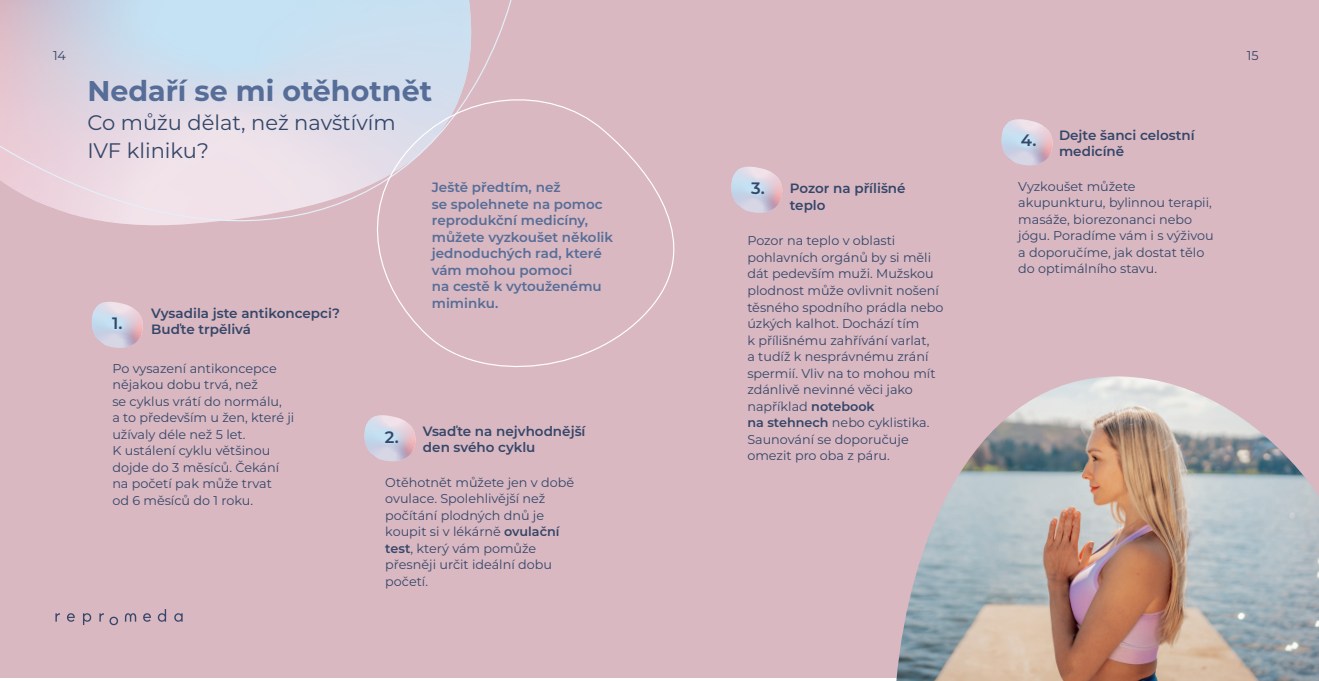
<style>
.page{position:relative;width:1319px;height:681px;background:#fff}
.page>*{position:absolute;margin:0;border:0;box-sizing:border-box;transform-origin:0 0}
.t1{font:700 28.5px "Montserrat";color:#566d98}
.t2{font:21px/28.5px "Montserrat";color:#334669}
.t3{font:600 16.5px "Montserrat";color:#344669}
.t4{font:600 13.5px/16.5px "Montserrat";color:#566d98}
.t5{font:600 13.5px/16.5px "Montserrat";color:#344669}
.t6{font:12.75px/16.5px "Montserrat";color:#344669}
.s1{font-weight:600}
</style>
<div class="page">
<div style="left:0;top:0;width:1318px;height:677px;background:#d9b8c1"></div>
<svg style="left:92px;top:302px;width:51px;height:46px"></svg>
<svg style="left:364px;top:415px;width:52px;height:46px"></svg>
<svg style="left:731px;top:166px;width:52px;height:47px"></svg>
<svg style="left:0;top:0;width:512px;height:226px;background:#dad7e4"></svg>
<svg style="left:1001px;top:119px;width:52px;height:47px"></svg>
<svg style="left:355px;top:84px;width:320px;height:283px"></svg>
<img style="left:896px;top:376px;width:422px;height:304px">
<svg style="left:55px;top:613px;width:5px;height:8px"></svg>
<svg style="left:67px;top:613px;width:8px;height:8px"></svg>
<svg style="left:83px;top:613px;width:8px;height:11px"></svg>
<svg style="left:125px;top:613px;width:11px;height:8px"></svg>
<svg style="left:143px;top:613px;width:8px;height:8px"></svg>
<svg style="left:158px;top:609px;width:8px;height:12px"></svg>
<svg style="left:174px;top:613px;width:8px;height:8px"></svg>
<svg style="left:99px;top:613px;width:19px;height:12px"></svg>
<p class="t6" style="left:53px;top:46px;width:15px">14</p>
<p class="t6" style="left:1246px;top:46px;width:13px">15</p>
<h1 class="t1" style="left:87px;top:71px;width:346px">Nedaří se mi otěhotnět</h1>
<h2 class="t2" style="left:87px;top:107px;width:310px">Co můžu dělat, než navštívím<br>IVF kliniku?</h2>
<p class="t4" style="left:432px;top:179px;width:183px">Ještě předtím, než<br>se spolehnete na pomoc reprodukční medicíny, můžete vyzkoušet několik jednoduchých rad, které vám mohou pomoci<br>na cestě k vytouženému miminku.</p>
<p class="t5" style="left:151px;top:304px;width:190px">Vysadila jste antikoncepci?<br>Buďte trpělivá</p>
<p class="t3" style="left:112px;top:311px;width:12px">1.</p>
<p class="t6" style="left:112px;top:359px;width:183px">Po vysazení antikoncepce nějakou dobu trvá, než<br>se cyklus vrátí do normálu,<br>a to především u žen, které ji užívaly déle než 5 let.<br>K ustálení cyklu většinou dojde do 3 měsíců. Čekání na početí pak může trvat<br>od 6 měsíců do 1 roku.</p>
<p class="t3" style="left:385px;top:425px;width:15px">2.</p>
<p class="t5" style="left:423px;top:422px;width:164px">Vsaďte na nejvhodnější den svého cyklu</p>
<p class="t6" style="left:385px;top:473px;width:190px">Otěhotnět můžete jen v době ovulace. Spolehlivější než počítání plodných dnů je koupit si v lékárně <span class="s1">ovulační test</span>, který vám pomůže přesněji určit ideální dobu početí.</p>
<p class="t3" style="left:1020px;top:128px;width:17px">4.</p>
<p class="t5" style="left:1058px;top:126px;width:137px">Dejte šanci celostní medicíně</p>
<p class="t3" style="left:751px;top:177px;width:15px">3.</p>
<p class="t6" style="left:1018px;top:177px;width:197px">Vyzkoušet můžete akupunkturu, bylinnou terapii, masáže, biorezonanci nebo jógu. Poradíme vám i s výživou a doporučíme, jak dostat tělo do optimálního stavu.</p>
<p class="t5" style="left:789px;top:180px;width:117px">Pozor na přílišné teplo</p>
<p class="t6" style="left:747px;top:232px;width:197px">Pozor na teplo v oblasti pohlavních orgánů by si měli dát pedevším muži. Mužskou plodnost může ovlivnit nošení těsného spodního prádla nebo úzkých kalhot. Dochází tím<br>k přílišnému zahřívání varlat,<br>a tudíž k nesprávnému zrání spermií. Vliv na to mohou mít zdánlivě nevinné věci jako například <span class="s1">notebook<br>na stehnech</span> nebo cyklistika.<br>Saunování se doporučuje omezit pro oba z páru.</p>
</div>
